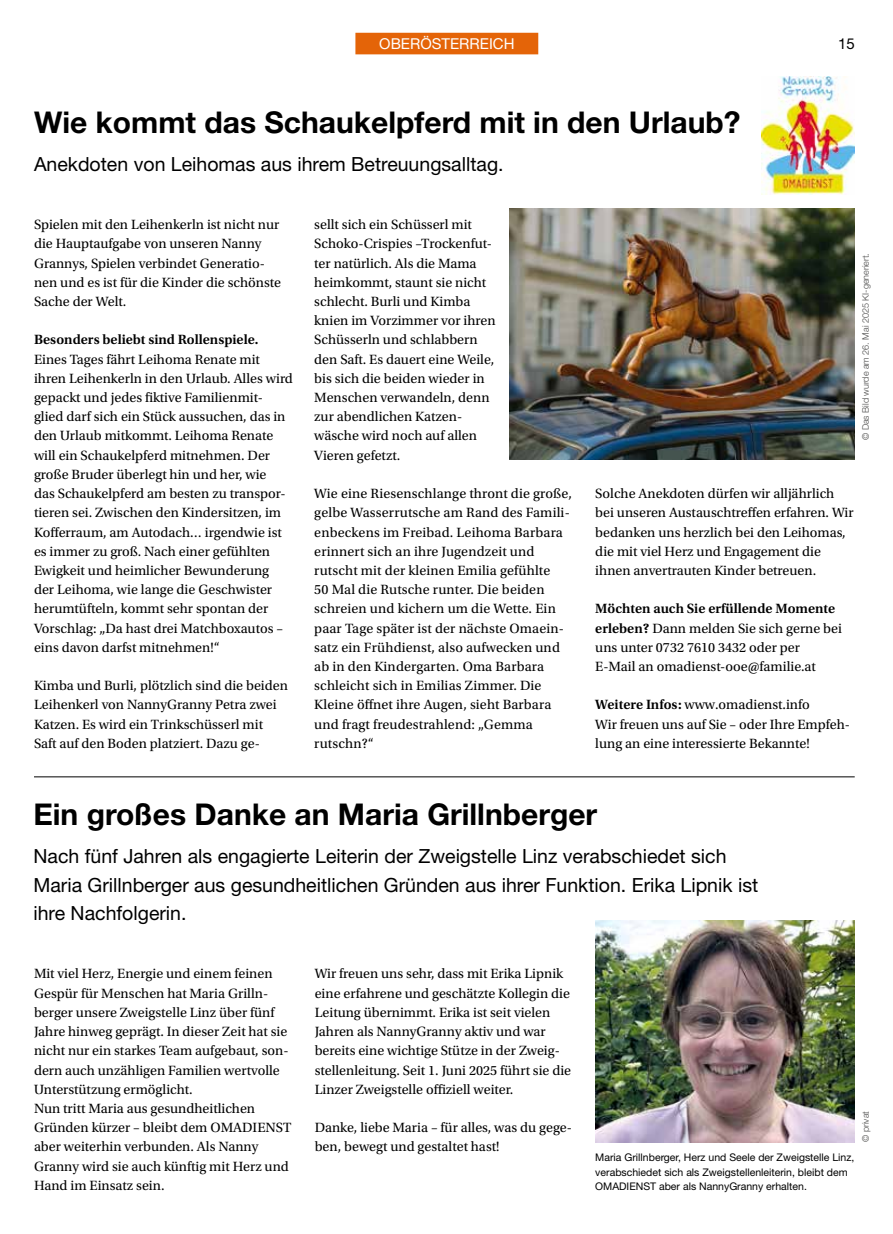
<style>
.page{position:relative;width:893px;height:1234px;background:#fff}
.page>*{position:absolute;margin:0;border:0;box-sizing:border-box;transform-origin:0 0}
.t1{font:700 30px "Helvetica Neue LT Std";color:#000}
.t2{font:19.5px/28.5px "Helvetica Neue LT Std";color:#000}
.t3{font:15px "Helvetica Neue LT Std";color:#fff}
.t4{font:15px "Helvetica Neue LT Std";color:#000}
.t5{font:14.1px/19.2px "Utopia Std";color:#000}
.t6{font:600 14.1px "Utopia Std";color:#000}
.t7{font:10.5px/14.2px "Helvetica Neue LT Std";color:#000}
.t8{font:300 9px "Helvetica Neue LT Std";color:#494948}
.s1{font-weight:600}
</style>
<div class="page">
<div style="left:355px;top:33px;width:183px;height:21px;background:#e46408"></div>
<img style="left:510px;top:209px;width:345px;height:250px">
<img style="left:761px;top:76px;width:94px;height:119px">
<img style="left:595px;top:920px;width:260px;height:221px">
<hr style="left:34px;top:776px;width:821px;height:1px;background:#000">
<p class="t3" style="left:379px;top:35px;width:137px">OBERÖSTERREICH</p>
<p class="t4" style="left:838px;top:35px;width:18px">15</p>
<h1 class="t1" style="left:34px;top:104px;width:708px">Wie kommt das Schaukelpferd mit in den Urlaub?</h1>
<h2 class="t2" style="left:34px;top:150px;width:471px">Anekdoten von Leihomas aus ihrem Betreuungsalltag.</h2>
<p class="t5" style="left:34px;top:215px;width:249px">Spielen mit den Leihenkerln ist nicht nur die Hauptaufgabe von unseren Nanny Grannys, Spielen verbindet Generatio&shy;nen und es ist für die Kinder die schönste Sache der Welt.</p>
<p class="t6" style="left:34px;top:332px;width:226px">Besonders beliebt sind Rollenspiele.</p>
<p class="t5" style="left:34px;top:349px;width:260px">Eines Tages fährt Leihoma Renate mit ihren Leihenkerln in den Urlaub. Alles wird gepackt und jedes fiktive Familienmit&shy;glied darf sich ein Stück aussuchen, das in den Urlaub mitkommt. Leihoma Renate will ein Schaukelpferd mitnehmen. Der große Bruder überlegt hin und her, wie<br>das Schaukelpferd am besten zu transpor&shy;tieren sei. Zwischen den Kindersitzen, im Kofferraum, am Autodach… irgendwie ist es immer zu groß. Nach einer gefühlten Ewigkeit und heimlicher Bewunderung<br>der Leihoma, wie lange die Geschwister herumtüfteln, kommt sehr spontan der Vorschlag: „Da hast drei Matchboxautos – eins davon darfst mitnehmen!“</p>
<p class="t5" style="left:34px;top:676px;width:255px">Kimba und Burli, plötzlich sind die beiden Leihenkerl von NannyGranny Petra zwei Katzen. Es wird ein Trinkschüsserl mit Saft auf den Boden platziert. Dazu ge-</p>
<p class="t5" style="left:314px;top:215px;width:183px">sellt sich ein Schüsserl mit<br>Schoko-Crispies –Trockenfut&shy;ter natürlich. Als die Mama heimkommt, staunt sie nicht schlecht. Burli und Kimba knien im Vorzimmer vor ihren<br>Schüsserln und schlabbern den Saft. Es dauert eine Weile, bis sich die beiden wieder in<br>Menschen verwandeln, denn zur abendlichen Katzen&shy;wäsche wird noch auf allen<br>Vieren gefetzt.</p>
<p class="t5" style="left:314px;top:484px;width:259px">Wie eine Riesenschlange thront die große, gelbe Wasserrutsche am Rand des Famili&shy;enbeckens im Freibad. Leihoma Barbara erinnert sich an ihre Jugendzeit und rutscht mit der kleinen Emilia gefühlte<br>50 Mal die Rutsche runter. Die beiden schreien und kichern um die Wette. Ein paar Tage später ist der nächste Omaein&shy;satz ein Frühdienst, also aufwecken und ab in den Kindergarten. Oma Barbara schleicht sich in Emilias Zimmer. Die Kleine öffnet ihre Augen, sieht Barbara und fragt freudestrahlend: „Gemma rutschn?“</p>
<p class="t8" style="left:860px;top:440px;width:188px;rotate:-90deg">© Das Bild wurde am 26. Mai 2025 KI-generiert.</p>
<p class="t5" style="left:595px;top:484px;width:260px">Solche Anekdoten dürfen wir alljährlich bei unseren Austauschtreffen erfahren. Wir bedanken uns herzlich bei den Leihomas, die mit viel Herz und Engagement die ihnen anvertrauten Kinder betreuen.</p>
<p class="t5" style="left:595px;top:599px;width:248px"><span class="s1">Möchten auch Sie erfüllende Momente erleben?</span> Dann melden Sie sich gerne bei uns unter 0732 7610 3432 oder per E-Mail an omadienst-ooe@familie.at</p>
<p class="t5" style="left:595px;top:695px;width:256px"><span class="s1">Weitere Infos:</span> www.omadienst.info<br>Wir freuen uns auf Sie – oder Ihre Empfeh&shy;lung an eine interessierte Bekannte!</p>
<h1 class="t1" style="left:33px;top:795px;width:565px">Ein großes Danke an Maria Grillnberger</h1>
<h2 class="t2" style="left:33px;top:841px;width:726px">Nach fünf Jahren als engagierte Leiterin der Zweigstelle Linz verabschiedet sich<br>Maria Grillnberger aus gesundheitlichen Gründen aus ihrer Funktion. Erika Lipnik ist ihre Nachfolgerin.</h2>
<p class="t5" style="left:34px;top:964px;width:259px">Mit viel Herz, Energie und einem feinen Gespür für Menschen hat Maria Grilln&shy;berger unsere Zweigstelle Linz über fünf Jahre hinweg geprägt. In dieser Zeit hat sie nicht nur ein starkes Team aufgebaut, son&shy;dern auch unzähligen Familien wertvolle Unterstützung ermöglicht.<br>Nun tritt Maria aus gesundheitlichen Gründen kürzer – bleibt dem OMADIENST aber weiterhin verbunden. Als Nanny Granny wird sie auch künftig mit Herz und Hand im Einsatz sein.</p>
<p class="t5" style="left:315px;top:964px;width:258px">Wir freuen uns sehr, dass mit Erika Lipnik eine erfahrene und geschätzte Kollegin die Leitung übernimmt. Erika ist seit vielen Jahren als NannyGranny aktiv und war bereits eine wichtige Stütze in der Zweig&shy;stellenleitung. Seit 1. Juni 2025 führt sie die Linzer Zweigstelle offiziell weiter.</p>
<p class="t5" style="left:315px;top:1117px;width:259px">Danke, liebe Maria – für alles, was du gege&shy;ben, bewegt und gestaltet hast!</p>
<p class="t7" style="left:595px;top:1149px;width:261px">Maria Grillnberger, Herz und Seele der Zweigstelle Linz, verabschiedet sich als Zweigstellenleiterin, bleibt dem<br>OMADIENST aber als NannyGranny erhalten.</p>
<p class="t8" style="left:860px;top:1141px;width:32px;rotate:-90deg">© privat</p>
</div>
